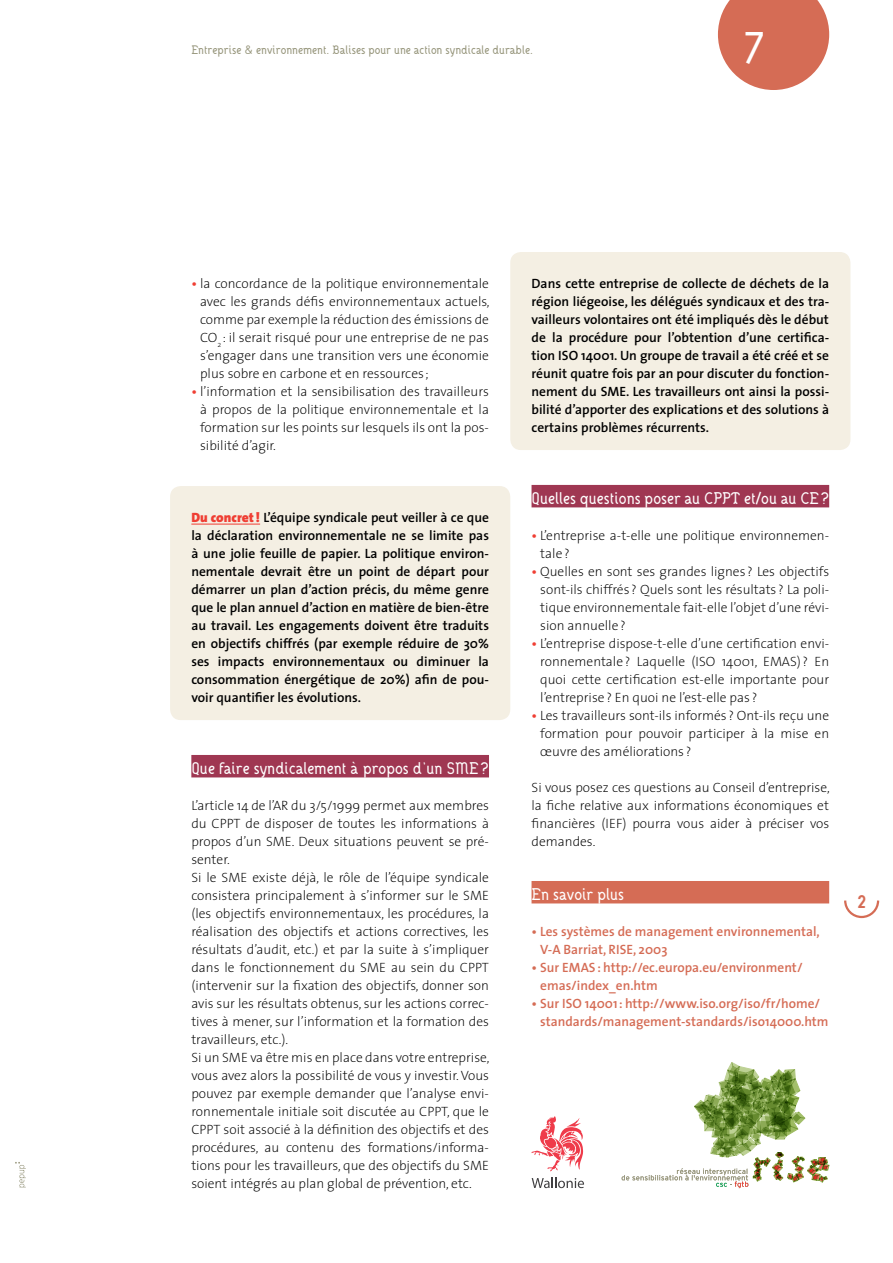
<style>
.page{position:relative;width:893px;height:1263px;background:#fff}
.page>*{position:absolute;margin:0;border:0;box-sizing:border-box;transform-origin:0 0}
.t1{font:500 45px "DANOISE";color:#fff}
.t2{font:700 18px "DANOISE";color:#d56c55}
.t3{font:500 16.5px "DANOISE";color:#fff}
.t4{font:200 13.5px/18px "The Sans";color:#000;text-align:justify}
.t5{font:600 13.5px/18px "The Sans";color:#000;text-align:justify}
.t6{font:600 13.5px/18px "The Sans";color:#d56c55}
.t7{font:500 12px "DANOISE";color:#97967c}
.s1{font-weight:600;color:#ef3e33}
.s2{font-weight:900;color:#ef3e33}
</style>
<div class="page">
<div style="left:510px;top:252px;width:340px;height:198px;background:#f4efe3;border-radius:11px"></div>
<div style="left:170px;top:486px;width:340px;height:234px;background:#f4efe3;border-radius:11px"></div>
<svg style="left:844px;top:900px;width:36px;height:19px"></svg>
<hr style="left:191px;top:524px;width:69px;height:1px;background:#ef3e33">
<div style="left:191px;top:755px;width:298px;height:22px;background:#9f3752"></div>
<div style="left:531px;top:485px;width:298px;height:22px;background:#9f3752"></div>
<div style="left:531px;top:881px;width:298px;height:22px;background:#d56c55"></div>
<svg style="left:718px;top:0;width:111px;height:90px"></svg>
<svg style="left:531px;top:1116px;width:52px;height:55px"></svg>
<svg style="left:532px;top:1177px;width:52px;height:11px"></svg>
<svg style="left:622px;top:1062px;width:207px;height:126px"></svg>
<svg style="left:15px;top:1162px;width:11px;height:25px"></svg>
<p class="t7" style="left:191px;top:42px;width:343px">Entreprise &amp; environnement. Balises pour une action syndicale durable.</p>
<h1 class="t1" style="left:744px;top:19px;width:23px">7</h1>
<p class="t4" style="left:200px;top:274px;width:291px;text-indent:-9px"><span class="s1">•</span> la concordance de la politique environnementale avec les grands défis environnementaux actuels, comme par exemple la réduction des émissions de CO<sub>2</sub> : il serait risqué pour une entreprise de ne pas s’engager dans une transition vers une économie plus sobre en carbone et en ressources ;</p>
<p class="t4" style="left:200px;top:382px;width:290px;text-indent:-9px"><span class="s1">•</span> l’information et la sensibilisation des travailleurs à propos de la politique environnementale et la formation sur les points sur lesquels ils ont la pos&shy;sibilité d’agir.</p>
<p class="t5" style="left:191px;top:508px;width:299px"><span class="s2">Du concret!</span> L’équipe syndicale peut veiller à ce que la déclaration environnementale ne se limite pas à une jolie feuille de papier. La politique environ&shy;nementale devrait être un point de départ pour démarrer un plan d’action précis, du même genre que le plan annuel d’action en matière de bien-être au travail. Les engagements doivent être traduits en objectifs chiffrés (par exemple réduire de 30% ses impacts environnementaux ou diminuer la consommation énergétique de 20%) afin de pou&shy;voir quantifier les évolutions.</p>
<p class="t3" style="left:191px;top:758px;width:299px">Que faire syndicalement à propos d’un SME?</p>
<p class="t4" style="left:191px;top:796px;width:300px;text-align:left">L’article 14 de l’AR du 3/5/1999 permet aux membres du CPPT de disposer de toutes les informations à propos d’un SME. Deux situations peuvent se pré&shy;senter.<br>Si le SME existe déjà, le rôle de l’équipe syndicale consistera principalement à s’informer sur le SME (les objectifs environnementaux, les procédures, la réalisation des objectifs et actions correctives, les résultats d’audit, etc.) et par la suite à s’impliquer dans le fonctionnement du SME au sein du CPPT (intervenir sur la fixation des objectifs, donner son avis sur les résultats obtenus, sur les actions correc&shy;tives à mener, sur l’information et la formation des travailleurs, etc.).<br>Si un SME va être mis en place dans votre entreprise, vous avez alors la possibilité de vous y investir. Vous pouvez par exemple demander que l’analyse envi&shy;ronnementale initiale soit discutée au CPPT, que le CPPT soit associé à la définition des objectifs et des procédures, au contenu des formations/informa&shy;tions pour les travailleurs, que des objectifs du SME soient intégrés au plan global de prévention, etc.</p>
<p class="t5" style="left:531px;top:274px;width:299px">Dans cette entreprise de collecte de déchets de la région liégeoise, les délégués syndicaux et des tra&shy;vailleurs volontaires ont été impliqués dès le début de la procédure pour l’obtention d’une certifica&shy;tion ISO 14001. Un groupe de travail a été créé et se réunit quatre fois par an pour discuter du fonction&shy;nement du SME. Les travailleurs ont ainsi la possi&shy;bilité d’apporter des explications et des solutions à certains problèmes récurrents.</p>
<p class="t3" style="left:531px;top:488px;width:299px">Quelles questions poser au CPPT et/ou au CE?</p>
<p class="t4" style="left:540px;top:526px;width:290px;text-indent:-9px"><span class="s1">•</span> L’entreprise a-t-elle une politique environnemen&shy;tale?</p>
<p class="t4" style="left:540px;top:562px;width:290px;text-indent:-9px"><span class="s1">•</span> Quelles en sont ses grandes lignes ? Les objectifs sont-ils chiffrés ? Quels sont les résultats ? La poli&shy;tique environnementale fait-elle l’objet d’une révi&shy;sion annuelle?</p>
<p class="t4" style="left:540px;top:634px;width:290px;text-indent:-9px"><span class="s1">•</span> L’entreprise dispose-t-elle d’une certification envi&shy;ronnementale ? Laquelle (ISO 14001, EMAS) ? En quoi cette certification est-elle importante pour l’entreprise ? En quoi ne l’est-elle pas ?</p>
<p class="t4" style="left:540px;top:706px;width:290px;text-indent:-9px"><span class="s1">•</span> Les travailleurs sont-ils informés ? Ont-ils reçu une formation pour pouvoir participer à la mise en œuvre des améliorations ?</p>
<p class="t4" style="left:531px;top:778px;width:300px">Si vous posez ces questions au Conseil d’entreprise, la fiche relative aux informations économiques et financières (IEF) pourra vous aider à préciser vos demandes.</p>
<p class="t3" style="left:531px;top:884px;width:94px">En savoir plus</p>
<p class="t6" style="left:540px;top:922px;width:281px;text-indent:-9px">• Les systèmes de management environnemental,<br>V-A Barriat, RISE, 2003</p>
<p class="t6" style="left:540px;top:958px;width:264px;text-indent:-9px">• Sur EMAS: http://ec.europa.eu/environment/ emas/index_en.htm</p>
<p class="t6" style="left:540px;top:994px;width:290px;text-indent:-9px">• Sur ISO 14001: http://www.iso.org/iso/fr/home/ standards/management-standards/iso14000.htm</p>
<h2 class="t2" style="left:857px;top:890px;width:10px">2</h2>
</div>
